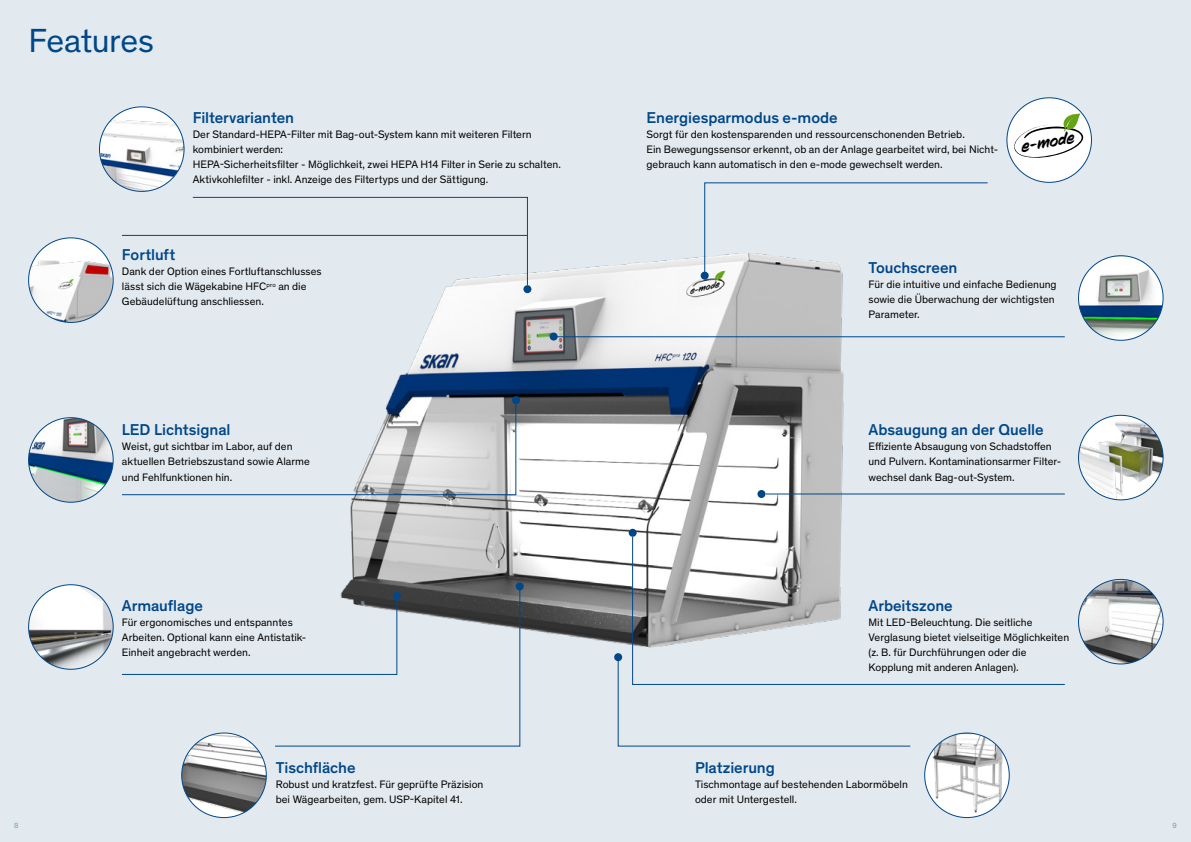
<style>
.page{position:relative;width:1191px;height:842px;background:#e3eaef}
.page>*{position:absolute;margin:0;border:0;box-sizing:border-box;transform-origin:0 0}
.t1{font:34px "Theinhardt";letter-spacing:-.015em;color:#004789}
.t2{font:500 16px "Theinhardt";letter-spacing:-.005em;color:#004789}
.t3{font:italic 15.1px "CC Sign Language";color:#000}
.t4{font:11px/15px "Theinhardt";color:#000}
.t5{font:7.5px "Theinhardt";color:#6c9eb5}
</style>
<div class="page">
<img style="left:324px;top:256px;width:533px;height:404px">
<svg style="left:617px;top:657px;width:293px;height:90px"></svg>
<svg style="left:192px;top:197px;width:336px;height:88px"></svg>
<hr style="left:122px;top:235px;width:405px;height:1px;background:#004789">
<div style="left:99px;top:107px;width:85px;height:84px;background:#fff;border-radius:50%"></div>
<img style="left:99px;top:114px;width:85px;height:77px">
<div style="left:29px;top:238px;width:84px;height:84px;background:#fff;border-radius:50%"></div>
<img style="left:29px;top:252px;width:84px;height:70px">
<img style="left:29px;top:585px;width:84px;height:84px;border-radius:42px">
<svg style="left:704px;top:182px;width:284px;height:91px"></svg>
<div style="left:1007px;top:98px;width:84px;height:84px;background:#fff;border-radius:50%"></div>
<svg style="left:1013px;top:113px;width:72px;height:45px"></svg>
<hr style="left:553px;top:336px;width:511px;height:1px;background:#004789">
<img style="left:1078px;top:256px;width:85px;height:84px;border-radius:42px">
<svg style="left:121px;top:585px;width:399px;height:162px"></svg>
<img style="left:182px;top:733px;width:84px;height:84px;border-radius:42px">
<hr style="left:765px;top:494px;width:299px;height:1px;background:#004789">
<img style="left:1078px;top:415px;width:85px;height:85px;border-radius:42px">
<svg style="left:632px;top:536px;width:433px;height:149px"></svg>
<img style="left:1078px;top:579px;width:85px;height:85px;border-radius:42px">
<img style="left:924px;top:733px;width:85px;height:81px">
<svg style="left:121px;top:397px;width:395px;height:98px"></svg>
<img style="left:29px;top:418px;width:84px;height:84px;border-radius:42px">
<div style="left:523px;top:285px;width:8px;height:8px;background:#004789;border-radius:50%"></div>
<div style="left:512px;top:396px;width:8px;height:8px;background:#004789;border-radius:50%"></div>
<div style="left:393px;top:592px;width:8px;height:8px;background:#004789;border-radius:50%"></div>
<div style="left:516px;top:582px;width:8px;height:8px;background:#004789;border-radius:50%"></div>
<div style="left:614px;top:653px;width:8px;height:8px;background:#004789;border-radius:50%"></div>
<div style="left:628px;top:529px;width:8px;height:8px;background:#004789;border-radius:50%"></div>
<div style="left:757px;top:490px;width:8px;height:8px;background:#004789;border-radius:50%"></div>
<div style="left:549px;top:333px;width:8px;height:8px;background:#004789;border-radius:50%"></div>
<div style="left:700px;top:272px;width:8px;height:8px;background:#004789;border-radius:50%"></div>
<h1 class="t1" style="left:28px;top:16px;width:127px">Features</h1>
<h2 class="t2" style="left:193px;top:106px;width:103px">Filtervarianten</h2>
<p class="t4" style="left:193px;top:126px;width:369px">Der Standard-HEPA-Filter mit Bag-out-System kann mit weiteren Filtern kombiniert werden:<br>HEPA-Sicherheitsfilter - Möglichkeit, zwei HEPA H14 Filter in Serie zu schalten.<br>Aktivkohlefilter - inkl. Anzeige des Filtertyps und der Sättigung.</p>
<h3 class="t3" style="left:1020px;top:138px;width:55px;rotate:-10deg">e-mode</h3>
<h2 class="t2" style="left:646px;top:106px;width:193px">Energiesparmodus e-mode</h2>
<p class="t4" style="left:646px;top:126px;width:353px">Sorgt für den kostensparenden und ressourcenschonenden Betrieb.<br>Ein Bewegungssensor erkennt, ob an der Anlage gearbeitet wird, bei Nicht&shy;gebrauch kann automatisch in den e-mode gewechselt werden.</p>
<h2 class="t2" style="left:122px;top:243px;width:55px">Fortluft</h2>
<p class="t4" style="left:122px;top:264px;width:201px">Dank der Option eines Fortluftanschlusses lässt sich die Wägekabine HFC<sup>pro</sup> an die<br>Gebäudelüftung anschliessen.</p>
<h2 class="t2" style="left:122px;top:418px;width:110px">LED Lichtsignal</h2>
<p class="t4" style="left:122px;top:439px;width:189px">Weist, gut sichtbar im Labor, auf den aktuellen Betriebszustand sowie Alarme und Fehlfunktionen hin.</p>
<h2 class="t2" style="left:122px;top:593px;width:83px">Armauflage</h2>
<p class="t4" style="left:122px;top:614px;width:186px">Für ergonomisches und entspanntes<br>Arbeiten. Optional kann eine Antistatik-<br>Einheit angebracht werden.</p>
<h2 class="t2" style="left:276px;top:756px;width:81px">Tischfläche</h2>
<p class="t4" style="left:276px;top:776px;width:209px">Robust und kratzfest. Für geprüfte Präzision bei Wägearbeiten, gem. USP-Kapitel 41.</p>
<h2 class="t2" style="left:868px;top:256px;width:90px">Touchscreen</h2>
<p class="t4" style="left:868px;top:276px;width:190px">Für die intuitive und einfache Bedienung sowie die Überwachung der wichtigsten<br>Parameter.</p>
<h2 class="t2" style="left:868px;top:418px;width:177px">Absaugung an der Quelle</h2>
<p class="t4" style="left:868px;top:439px;width:194px">Effiziente Absaugung von Schadstoffen und Pulvern. Kontaminationsarmer Filter&shy;wechsel dank Bag-out-System.</p>
<h2 class="t2" style="left:868px;top:593px;width:86px">Arbeitszone</h2>
<p class="t4" style="left:868px;top:614px;width:202px">Mit LED-Beleuchtung. Die seitliche Verglasung bietet vielseitige Möglichkeiten (z. B. für Durchführungen oder die Kopplung mit anderen Anlagen).</p>
<h2 class="t2" style="left:695px;top:756px;width:81px">Platzierung</h2>
<p class="t4" style="left:695px;top:776px;width:214px">Tischmontage auf bestehenden Labormöbeln oder mit Untergestell.</p>
<p class="t5" style="left:14px;top:820px;width:6px">8</p>
<p class="t5" style="left:1172px;top:820px;width:6px">9</p>
</div>
